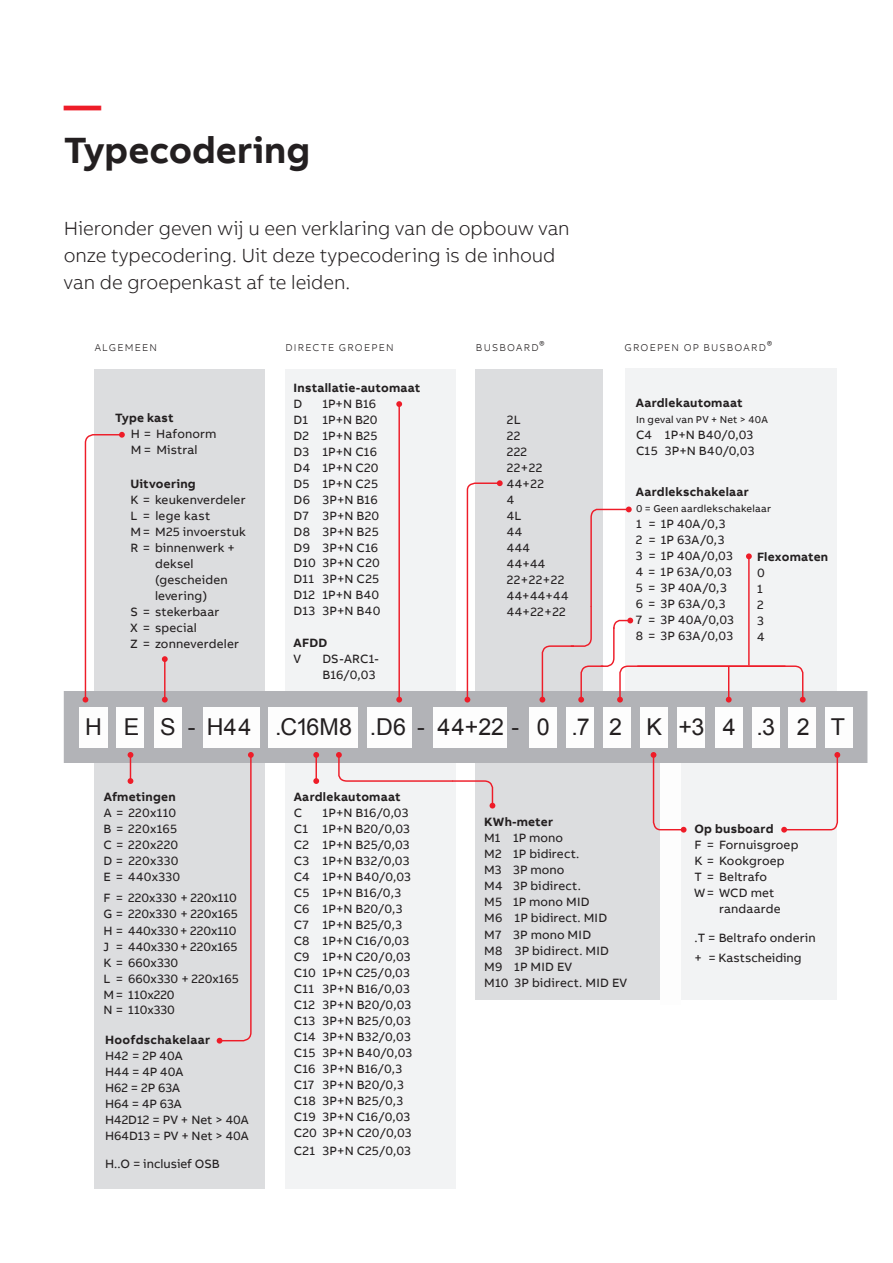
<style>
.page{position:relative;width:893px;height:1263px;background:#fff}
.page>*{position:absolute;margin:0;border:0;box-sizing:border-box;transform-origin:0 0}
.t1{font:700 37.5px "AB Bvoice";color:#231f20}
.t2{font:700 37.5px "AB Bvoice";color:#ee1c28}
.t3{font:23.25px "Arial";letter-spacing:.005em;color:#231f20}
.t4{font:300 19.5px/27px "AB Bvoice";color:#231f20}
.t5{font:12.3px/16px "AB Bvoice";letter-spacing:.01em;color:#231f20}
.t6{font:700 12.3px "AB Bvoice";letter-spacing:.02em;color:#231f20}
.t7{font:12.3px/16px "AB Bvoice";letter-spacing:.03em;color:#231f20}
.t8{font:300 10.2px "AB Bvoice";letter-spacing:.115em;color:#231f20}
.t9{font:10.2px "AB Bvoice";letter-spacing:.025em;color:#231f20}
</style>
<div class="page">
<div style="left:95px;top:370px;width:170px;height:819px;background:#dcdddf"></div>
<div style="left:285px;top:370px;width:170px;height:819px;background:#f2f3f4"></div>
<div style="left:476px;top:370px;width:127px;height:630px;background:#dcdddf"></div>
<div style="left:625px;top:368px;width:212px;height:632px;background:#f2f3f4"></div>
<div style="left:593px;top:762px;width:67px;height:238px;background:#dcdddf"></div>
<div style="left:660px;top:762px;width:21px;height:242px;background:#fdfdfd"></div>
<div style="left:64px;top:692px;width:803px;height:71px;background:#b2b3b7"></div>
<div style="left:79px;top:707px;width:29px;height:40px;background:#fdfdfd"></div>
<div style="left:117px;top:707px;width:27px;height:40px;background:#fdfdfd"></div>
<div style="left:154px;top:707px;width:27px;height:40px;background:#fdfdfd"></div>
<div style="left:529px;top:707px;width:28px;height:40px;background:#fdfdfd"></div>
<div style="left:567px;top:707px;width:27px;height:40px;background:#fdfdfd"></div>
<div style="left:603px;top:707px;width:28px;height:40px;background:#fdfdfd"></div>
<div style="left:640px;top:707px;width:28px;height:40px;background:#fdfdfd"></div>
<div style="left:677px;top:707px;width:28px;height:40px;background:#fdfdfd"></div>
<div style="left:715px;top:707px;width:27px;height:40px;background:#fdfdfd"></div>
<div style="left:752px;top:707px;width:28px;height:40px;background:#fdfdfd"></div>
<div style="left:789px;top:707px;width:27px;height:40px;background:#fdfdfd"></div>
<div style="left:825px;top:707px;width:27px;height:40px;background:#fdfdfd"></div>
<div style="left:203px;top:707px;width:56px;height:40px;background:#fdfdfd"></div>
<div style="left:268px;top:707px;width:90px;height:40px;background:#fdfdfd"></div>
<div style="left:367px;top:707px;width:44px;height:40px;background:#fdfdfd"></div>
<div style="left:433px;top:707px;width:74px;height:40px;background:#fdfdfd"></div>
<svg style="left:464px;top:480px;width:39px;height:222px"></svg>
<svg style="left:83px;top:432px;width:42px;height:270px"></svg>
<hr style="left:164px;top:659px;width:2px;height:41px;background:#ee1c28">
<svg style="left:162px;top:656px;width:6px;height:6px"></svg>
<svg style="left:162px;top:697px;width:6px;height:5px"></svg>
<hr style="left:398px;top:404px;width:2px;height:296px;background:#ee1c28">
<svg style="left:396px;top:401px;width:6px;height:6px"></svg>
<svg style="left:396px;top:697px;width:6px;height:5px"></svg>
<hr style="left:315px;top:755px;width:2px;height:26px;background:#ee1c28">
<svg style="left:313px;top:752px;width:6px;height:6px"></svg>
<svg style="left:313px;top:778px;width:6px;height:6px"></svg>
<svg style="left:128px;top:752px;width:5px;height:32px"></svg>
<svg style="left:217px;top:752px;width:37px;height:291px"></svg>
<svg style="left:336px;top:752px;width:159px;height:56px"></svg>
<svg style="left:651px;top:752px;width:35px;height:81px"></svg>
<svg style="left:781px;top:752px;width:59px;height:81px"></svg>
<svg style="left:539px;top:506px;width:267px;height:196px"></svg>
<h1 class="t2" style="left:64px;top:81px;width:39px">—</h1>
<h1 class="t1" style="left:64px;top:126px;width:248px">Typecodering</h1>
<h3 class="t4" style="left:64px;top:215px;width:507px">Hieronder geven wij u een verklaring van de opbouw van onze typecodering. Uit deze typecodering is de inhoud van de groepenkast af te leiden.</h3>
<p class="t8" style="left:95px;top:341px;width:64px">ALGEMEEN</p>
<p class="t8" style="left:285px;top:341px;width:110px">DIRECTE GROEPEN</p>
<p class="t8" style="left:476px;top:341px;width:70px">BUSBOARD®</p>
<p class="t8" style="left:624px;top:341px;width:149px">GROEPEN OP BUSBOARD®</p>
<p class="t6" style="left:115px;top:410px;width:60px">Type kast</p>
<p class="t5" style="left:131px;top:426px;width:87px">H = Hafonorm<br>M = Mistral</p>
<p class="t6" style="left:130px;top:476px;width:67px">Uitvoering</p>
<p class="t5" style="left:130px;top:491px;width:117px">K = keukenverdeler<br>L = lege kast</p>
<p class="t5" style="left:130px;top:524px;width:117px">M= M25 invoerstuk</p>
<p class="t5" style="left:130px;top:540px;width:106px">R = binnenwerk +</p>
<p class="t5" style="left:155px;top:556px;width:40px">deksel</p>
<p class="t5" style="left:155px;top:572px;width:74px">(gescheiden</p>
<p class="t5" style="left:155px;top:588px;width:54px">levering)</p>
<p class="t5" style="left:130px;top:604px;width:91px">S = stekerbaar</p>
<p class="t5" style="left:130px;top:619px;width:68px">X = special</p>
<p class="t5" style="left:130px;top:635px;width:110px">Z = zonneverdeler</p>
<p class="t6" style="left:294px;top:380px;width:128px">Installatie-automaat</p>
<p class="t5" style="left:294px;top:395px;width:10px">D</p>
<p class="t5" style="left:294px;top:395px;width:88px;text-indent:29px">1P+N B16<br>D1 1P+N B20<br>D2 1P+N B25<br>D3 1P+N C16<br>D4 1P+N C20<br>D5 1P+N C25<br>D6 3P+N B16<br>D7 3P+N B20<br>D8 3P+N B25<br>D9 3P+N C16<br>D10 3P+N C20<br>D11 3P+N C25<br>D12 1P+N B40<br>D13 3P+N B40</p>
<p class="t6" style="left:294px;top:635px;width:35px">AFDD</p>
<p class="t5" style="left:294px;top:651px;width:9px">V</p>
<p class="t5" style="left:322px;top:651px;width:58px">DS-ARC1-<br>B16/0,03</p>
<p class="t7" style="left:507px;top:412px;width:63px">2L<br>22<br>222<br>22+22<br>44+22<br>4<br>4L<br>44<br>444<br>44+44<br>22+22+22<br>44+44+44<br>44+22+22</p>
<p class="t6" style="left:636px;top:394px;width:108px">Aardlekautomaat</p>
<p class="t9" style="left:636px;top:413px;width:133px">In geval van PV + Net &gt; 40A</p>
<p class="t5" style="left:636px;top:426px;width:120px">C4 1P+N B40/0,03<br>C15 3P+N B40/0,03</p>
<p class="t6" style="left:636px;top:484px;width:115px">Aardlekschakelaar</p>
<p class="t9" style="left:636px;top:503px;width:137px">0 = Geen aardlekschakelaar</p>
<p class="t5" style="left:636px;top:516px;width:100px">1 = 1P 40A/0,3<br>2 = 1P 63A/0,3<br>3 = 1P 40A/0,03<br>4 = 1P 63A/0,03<br>5 = 3P 40A/0,3<br>6 = 3P 63A/0,3<br>7 = 3P 40A/0,03<br>8 = 3P 63A/0,03</p>
<p class="t6" style="left:757px;top:549px;width:73px">Flexomaten</p>
<p class="t5" style="left:757px;top:564px;width:9px">0<br>1<br>2<br>3<br>4</p>
<h2 class="t3" style="left:85px;top:711px;width:761px">H E S -H44 .C16M8 .D6- 44+22- 0 .7 2 K +3 4 .3 2 T</h2>
<p class="t6" style="left:104px;top:789px;width:74px">Afmetingen</p>
<p class="t5" style="left:104px;top:805px;width:78px">A = 220x110<br>B = 220x165<br>C = 220x220<br>D = 220x330<br>E = 440x330</p>
<p class="t5" style="left:104px;top:890px;width:137px">F = 220x330 + 220x110<br>G = 220x330 + 220x165<br>H = 440x330+ 220x110<br>J = 440x330+ 220x165<br>K = 660x330<br>L = 660x330 + 220x165<br>M= 110x220</p>
<p class="t5" style="left:104px;top:1002px;width:73px">N = 110x330</p>
<p class="t6" style="left:105px;top:1032px;width:107px">Hoofdschakelaar</p>
<p class="t5" style="left:105px;top:1048px;width:145px">H42 = 2P 40A<br>H44 = 4P 40A<br>H62 = 2P 63A<br>H64 = 4P 63A<br>H42D12 = PV + Net &gt; 40A<br>H64D13 = PV + Net &gt; 40A</p>
<p class="t5" style="left:105px;top:1156px;width:116px">H..O = inclusief OSB</p>
<p class="t6" style="left:294px;top:789px;width:108px">Aardlekautomaat</p>
<p class="t5" style="left:294px;top:805px;width:10px">C</p>
<p class="t5" style="left:294px;top:805px;width:120px;text-indent:29px">1P+N B16/0,03<br>C1 1P+N B20/0,03<br>C2 1P+N B25/0,03<br>C3 1P+N B32/0,03<br>C4 1P+N B40/0,03<br>C5 1P+N B16/0,3<br>C6 1P+N B20/0,3<br>C7 1P+N B25/0,3<br>C8 1P+N C16/0,03<br>C9 1P+N C20/0,03<br>C10 1P+N C25/0,03<br>C11 3P+N B16/0,03<br>C12 3P+N B20/0,03<br>C13 3P+N B25/0,03<br>C14 3P+N B32/0,03<br>C15 3P+N B40/0,03<br>C16 3P+N B16/0,3<br>C17 3P+N B20/0,3<br>C18 3P+N B25/0,3<br>C19 3P+N C16/0,03<br>C20 3P+N C20/0,03</p>
<p class="t5" style="left:294px;top:1142px;width:119px">C21 3P+N C25/0,03</p>
<p class="t6" style="left:484px;top:814px;width:70px">KWh-meter</p>
<p class="t5" style="left:484px;top:829px;width:144px">M1 1P mono<br>M2 1P bidirect.<br>M3 3P mono<br>M4 3P bidirect.<br>M5 1P mono MID<br>M6 1P bidirect. MID<br>M7 3P mono MID<br>M8 3P bidirect. MID<br>M9 1P MID EV<br>M10 3P bidirect. MID EV</p>
<p class="t6" style="left:694px;top:821px;width:81px">Op busboard</p>
<p class="t5" style="left:694px;top:837px;width:106px">F = Fornuisgroep<br>K = Kookgroep<br>T = Beltrafo<br>W= WCD met</p>
<p class="t5" style="left:719px;top:901px;width:63px">randaarde</p>
<p class="t5" style="left:694px;top:929px;width:123px">.T = Beltrafo onderin</p>
<p class="t5" style="left:694px;top:950px;width:109px">+ = Kastscheiding</p>
</div>
